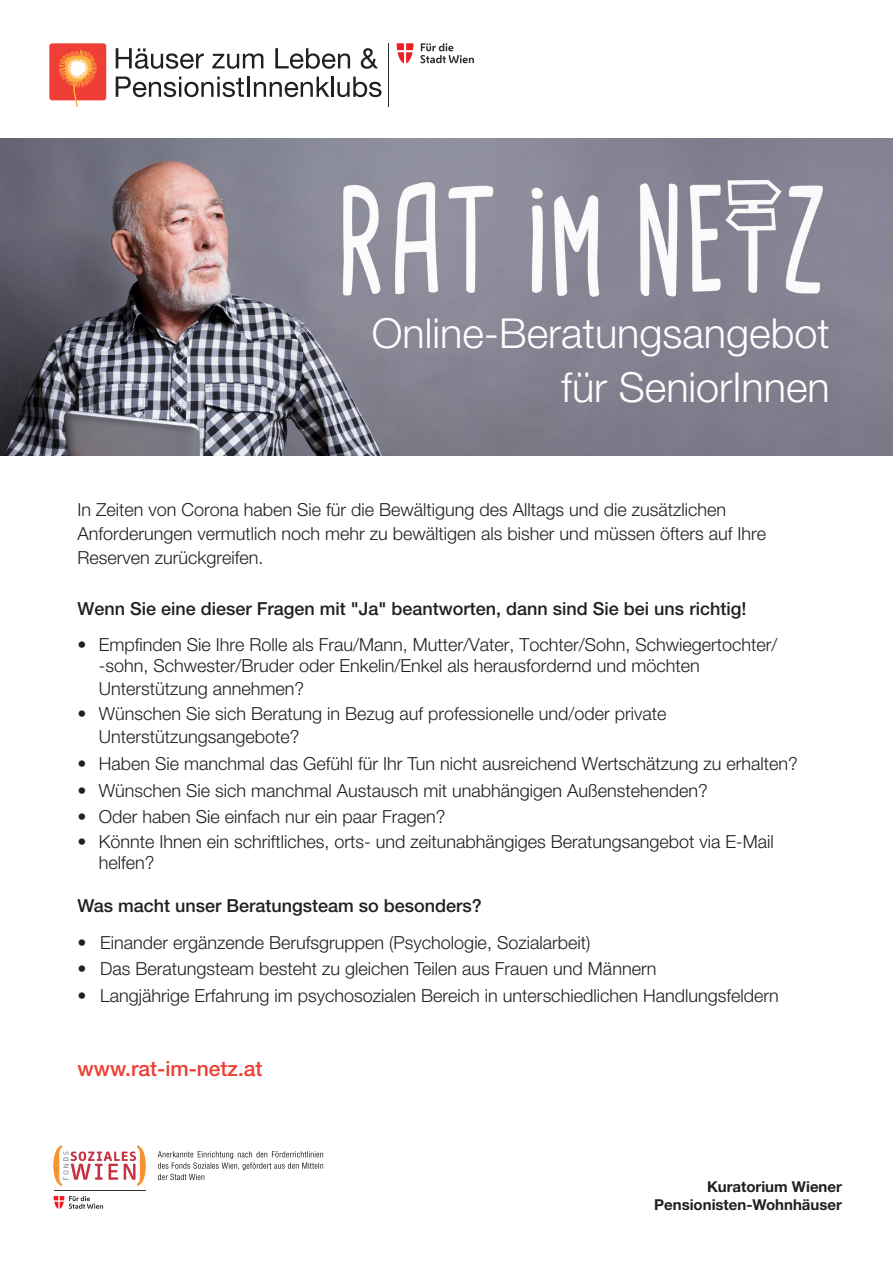
<style>
.page{position:relative;width:893px;height:1263px;background:#fff}
.page>*{position:absolute;margin:0;border:0;box-sizing:border-box;transform-origin:0 0}
.t1{font:300 41.4px/53.8px "Helvetica Neue LT Pro";color:#fff;text-align:right}
.t2{font:500 21px "Helvetica Neue LT Pro";color:#ee3e35}
.t3{font:300 18px/24px "Helvetica Neue LT Pro";color:#231f20}
.t4{font:500 18px "Helvetica Neue LT Pro";color:#231f20}
.t5{font:700 15px/18px "Helvetica Neue LT Pro";color:#231f20;text-align:right}
</style>
<div class="page">
<div style="left:49px;top:43px;width:57px;height:57px;background:#ee3e35;border-radius:3px"></div>
<svg style="left:58px;top:50px;width:39px;height:57px"></svg>
<svg style="left:116px;top:48px;width:88px;height:21px"></svg>
<svg style="left:212px;top:53px;width:51px;height:16px"></svg>
<svg style="left:275px;top:48px;width:75px;height:21px"></svg>
<svg style="left:361px;top:48px;width:17px;height:21px"></svg>
<svg style="left:116px;top:77px;width:128px;height:20px"></svg>
<hr style="left:247px;top:77px;width:3px;height:20px;background:#231f20">
<svg style="left:254px;top:77px;width:75px;height:20px"></svg>
<hr style="left:331px;top:77px;width:3px;height:20px;background:#231f20">
<svg style="left:337px;top:77px;width:45px;height:20px"></svg>
<hr style="left:388px;top:43px;width:1px;height:64px;background:#312f30">
<svg style="left:397px;top:43px;width:16px;height:20px"></svg>
<svg style="left:420px;top:43px;width:54px;height:20px"></svg>
<hr style="left:54px;top:1191px;width:91px;height:1px;background:#312f30">
<svg style="left:54px;top:1196px;width:49px;height:13px"></svg>
<svg style="left:53px;top:1145px;width:93px;height:41px"></svg>
<svg style="left:158px;top:1151px;width:165px;height:29px"></svg>
<img style="left:0;top:138px;width:893px;height:317px">
<h1 class="t1" style="left:372px;top:306px;width:459px">Online-Beratungsangebot für SeniorInnen</h1>
<p class="t3" style="left:77px;top:497px;width:690px">In Zeiten von Corona haben Sie für die Bewältigung des Alltags und die zusätzlichen<br>Anforderungen vermutlich noch mehr zu bewältigen als bisher und müssen öfters auf Ihre<br>Reserven zurückgreifen.</p>
<p class="t4" style="left:77px;top:598px;width:670px">Wenn Sie eine dieser Fragen mit "Ja" beantworten, dann sind Sie bei uns richtig!</p>
<p class="t3" style="left:99px;top:633px;width:680px;line-height:22px;text-indent:-21px">• Empfinden Sie Ihre Rolle als Frau/Mann, Mutter/Vater, Tochter/Sohn, Schwiegertochter/ -sohn, Schwester/Bruder oder Enkelin/Enkel als herausfordernd und möchten<br>Unterstützung annehmen?</p>
<p class="t3" style="left:99px;top:702px;width:569px;line-height:23px;text-indent:-21px">• Wünschen Sie sich Beratung in Bezug auf professionelle und/oder private<br>Unterstützungsangebote?</p>
<p class="t3" style="left:77px;top:751px;width:722px">• Haben Sie manchmal das Gefühl für Ihr Tun nicht ausreichend Wertschätzung zu erhalten?</p>
<p class="t3" style="left:77px;top:778px;width:632px">• Wünschen Sie sich manchmal Austausch mit unabhängigen Außenstehenden?</p>
<p class="t3" style="left:77px;top:804px;width:370px">• Oder haben Sie einfach nur ein paar Fragen?</p>
<p class="t3" style="left:99px;top:830px;width:677px;line-height:21.1px;text-indent:-21px">• Könnte Ihnen ein schriftliches, orts- und zeitunabhängiges Beratungsangebot via E-Mail helfen?</p>
<p class="t4" style="left:77px;top:895px;width:406px">Was macht unser Beratungsteam so besonders?</p>
<p class="t3" style="left:77px;top:930px;width:514px">• Einander ergänzende Berufsgruppen (Psychologie, Sozialarbeit)</p>
<p class="t3" style="left:77px;top:956px;width:580px">• Das Beratungsteam besteht zu gleichen Teilen aus Frauen und Männern</p>
<p class="t3" style="left:77px;top:983px;width:703px">• Langjährige Erfahrung im psychosozialen Bereich in unterschiedlichen Handlungsfeldern</p>
<p class="t2" style="left:77px;top:1056px;width:187px">www.rat-im-netz.at</p>
<p class="t5" style="left:654px;top:1178px;width:189px">Kuratorium Wiener<br>Pensionisten-Wohnhäuser</p>
</div>
